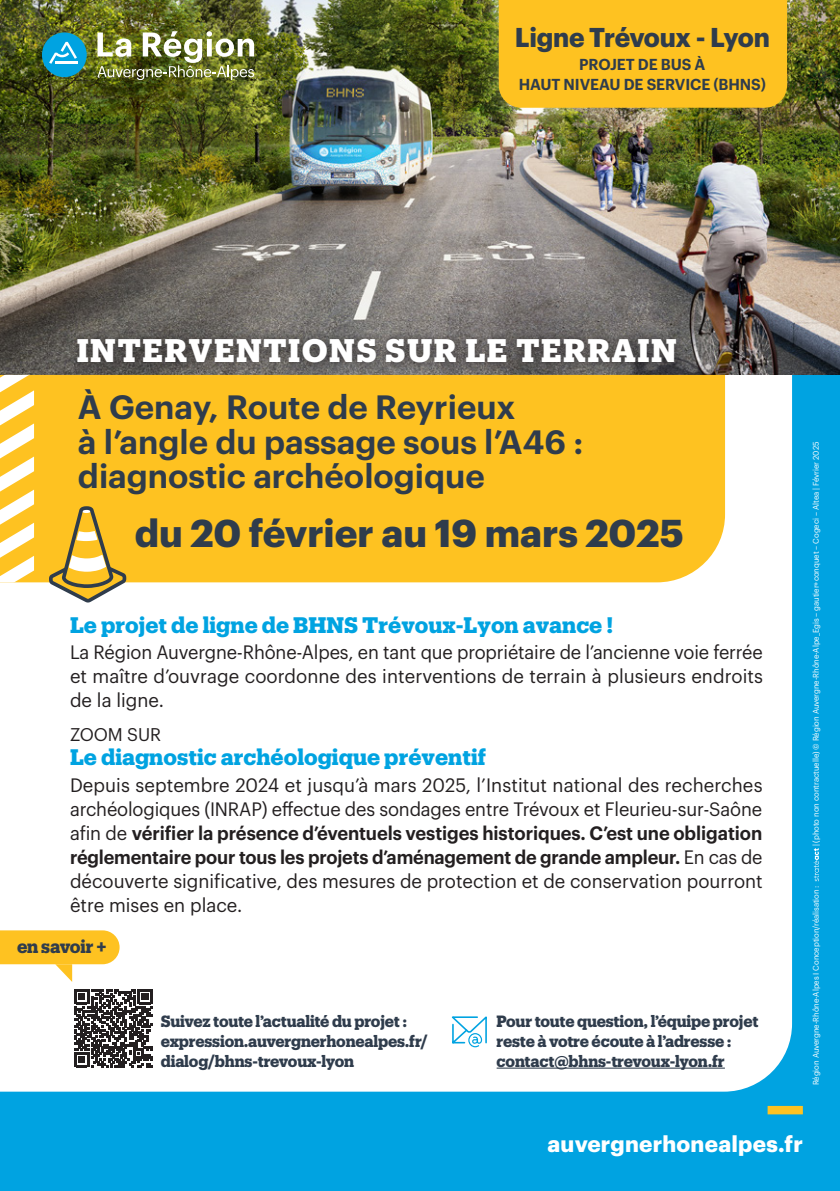
<style>
.page{position:relative;width:840px;height:1191px;background:#fff}
.page>*{position:absolute;margin:0;border:0;box-sizing:border-box;transform-origin:0 0}
.Accroche_38_pt{font:700 38px "Graphik";color:#2f3c4c}
.Accroche_38_pt-2{font:600 33px/34px "Graphik";color:#2f3c4c}
.titre_N1{font:700 32px "Produkt";letter-spacing:.045em;color:#fff}
.t1{font:700 26.6px "Graphik";letter-spacing:-.01em;color:#2f3c4c}
.Infos_supp_15_pt{font:700 22.2px "Graphik";letter-spacing:.01em;color:#fff}
.titre_N1-2{font:700 22px "Produkt";color:#00a3e1}
.t2{font:19px/24px "Graphik";color:#231f20;text-align:justify}
.t3{font:19px/24px "Graphik";color:#231f20;text-align:justify;scale:.96 1}
.t4{font:700 18px "Produkt";letter-spacing:-.01em;color:#2f3c4c}
.t5{font:18px "Graphik";letter-spacing:-.005em;color:#231f20}
.t6{font:700 16px/20px "Produkt";letter-spacing:-.01em;color:#2f3c4c}
.t7{font:600 15.6px/20px "Graphik";letter-spacing:-.005em;color:#2f3c4c;text-align:center}
.t8{font:8px "Graphik";letter-spacing:-.01em;color:#fff}
.s1{font-weight:600}
</style>
<div class="page">
<div style="left:0;top:0;width:839px;height:1191px;background:#00a3e1"></div>
<div style="left:0;top:375px;width:791px;height:716px;background:#fff"></div>
<img style="left:0;top:0;width:839px;height:375px">
<img style="left:97px;top:31px;width:157px;height:49px">
<div style="left:42px;top:32px;width:45px;height:45px;background:#00a3e1;border-radius:50%"></div>
<hr style="left:56px;top:61px;width:22px;height:3px;background:#fff">
<svg style="left:49px;top:42px;width:28px;height:22px"></svg>
<div style="left:767px;top:1106px;width:35px;height:8px;background:#fec221"></div>
<hr style="left:496px;top:1067px;width:228px;height:1px;background:#2f3c4c">
<div style="left:66px;top:979px;width:95px;height:98px;background:#fff"></div>
<svg style="left:74px;top:989px;width:78px;height:78px"></svg>
<svg style="left:368px;top:1014px;width:25px;height:27px"></svg>
<div style="left:34px;top:375px;width:690px;height:207px;background:#fec221"></div>
<svg style="left:0;top:375px;width:34px;height:207px;background:#fedd85"></svg>
<svg style="left:813px;top:848px;width:5px;height:33px"></svg>
<div style="left:498px;top:0;width:288px;height:108px;background:#fec221"></div>
<div style="left:67px;top:327px;width:619px;height:47px;background:#231f20;opacity:.75"></div>
<svg style="left:448px;top:1013px;width:45px;height:35px;background:#ceedf9"></svg>
<svg style="left:0;top:930px;width:119px;height:52px;background:#fed66c"></svg>
<svg style="left:47px;top:503px;width:81px;height:102px;background:#e0ba54"></svg>
<p class="t1" style="left:514px;top:16px;width:256px">Ligne Trévoux - Lyon</p>
<p class="t7" style="left:518px;top:53px;width:249px">PROJET DE BUS À<br>HAUT NIVEAU DE SERVICE (BHNS)</p>
<p class="titre_N1" style="left:77px;top:328px;width:601px">INTERVENTIONS SUR LE TERRAIN</p>
<p class="Accroche_38_pt-2" style="left:78px;top:387px;width:506px">À Genay, Route de Reyrieux<br>à l’angle du passage sous l’A46 : diagnostic archéologique</p>
<p class="Accroche_38_pt" style="left:135px;top:503px;width:550px">du 20 février au 19 mars 2025</p>
<p class="titre_N1-2" style="left:70px;top:609px;width:544px">Le projet de ligne de BHNS Trévoux-Lyon avance !</p>
<p class="t3" style="left:70px;top:639px;width:722px">La Région Auvergne-Rhône-Alpes, en tant que propriétaire de l’ancienne voie ferrée et maître d’ouvrage coordonne des interventions de terrain à plusieurs endroits de la ligne.</p>
<p class="t5" style="left:70px;top:720px;width:92px">ZOOM SUR</p>
<p class="titre_N1-2" style="left:70px;top:741px;width:417px">Le diagnostic archéologique préventif</p>
<p class="t2" style="left:70px;top:771px;width:694px">Depuis septembre 2024 et jusqu’à mars 2025, l’Institut national des recherches archéologiques (INRAP) effectue des sondages entre Trévoux et Fleurieu-sur-Saône afin de <span class="s1">vérifier la présence d’éventuels vestiges historiques. C’est une obligation réglementaire pour tous les projets d’aménagement de grande ampleur.</span> En cas de découverte significative, des mesures de protection et de conservation pourront être mises en place.</p>
<p class="t4" style="left:17px;top:933px;width:91px">en savoir +</p>
<p class="t6" style="left:161px;top:1009px;width:268px">Suivez toute l’actualité du projet : expression.auvergnerhonealpes.fr/ dialog/bhns-trevoux-lyon</p>
<p class="t6" style="left:496px;top:1009px;width:263px">Pour toute question, l’équipe projet reste à votre écoute à l’adresse : contact@bhns-trevoux-lyon.fr</p>
<p class="t8" style="left:809px;top:846px;width:406px;rotate:-90deg">| (photo non contractuelle) © Région Auvergne-Rhône-Alpe_Egis – gautier+conquet – Cogeci – Altea | Février 2025</p>
<p class="t8" style="left:809px;top:1085px;width:201px;rotate:-90deg">Région Auvergne-Rhône-Alpes I Conception/réalisation :</p>
<p class="Infos_supp_15_pt" style="left:547px;top:1126px;width:257px">auvergnerhonealpes.fr</p>
</div>
